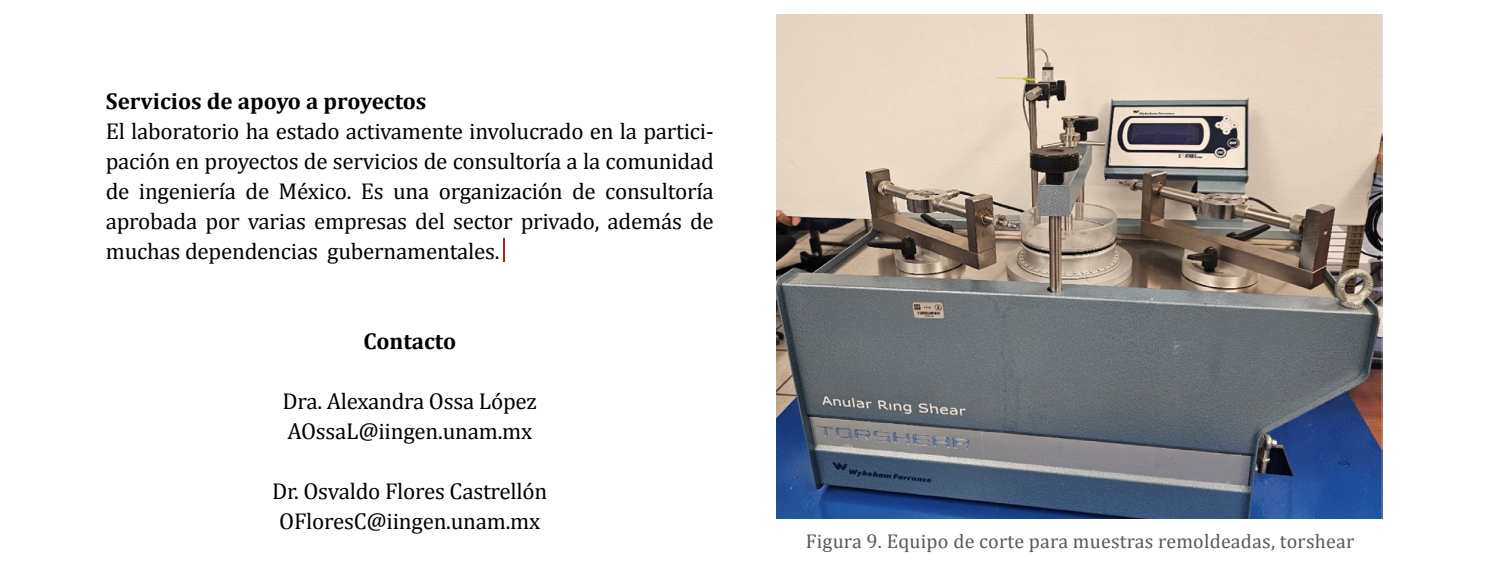
<style>
.page{position:relative;width:1489px;height:571px;background:#fff}
.page>*{position:absolute;margin:0;border:0;box-sizing:border-box;transform-origin:0 0}
.t1{font:23px/30px "Cambria";letter-spacing:-.01em;color:#000;text-align:justify}
.t2{font:700 23px "Cambria";color:#000}
.t3{font:20px "Cambria";letter-spacing:.01em;color:#585856}
</style>
<div class="page">
<img style="left:776px;top:15px;width:606px;height:503px">
<hr style="left:502px;top:238px;width:2px;height:24px;background:#be1716">
<p class="t2" style="left:106px;top:85px;width:322px">Servicios de apoyo a proyectos</p>
<p class="t1" style="left:106px;top:116px;width:609px">El laboratorio ha estado activamente involucrado en la partici&shy;pación en proyectos de servicios de consultoría a la comunidad de ingeniería de México. Es una organización de consultoría aprobada por varias empresas del sector privado, además de muchas dependencias gubernamentales.</p>
<p class="t2" style="left:363px;top:325px;width:94px">Contacto</p>
<p class="t1" style="left:282px;top:386px;width:256px">Dra. Alexandra Ossa López<br>AOssaL@iingen.unam.mx</p>
<p class="t1" style="left:272px;top:476px;width:277px;text-align:center">Dr. Osvaldo Flores Castrellón<br>OFloresC@iingen.unam.mx</p>
<p class="t3" style="left:805px;top:529px;width:550px">Figura 9. Equipo de corte para muestras remoldeadas, torshear</p>
</div>
